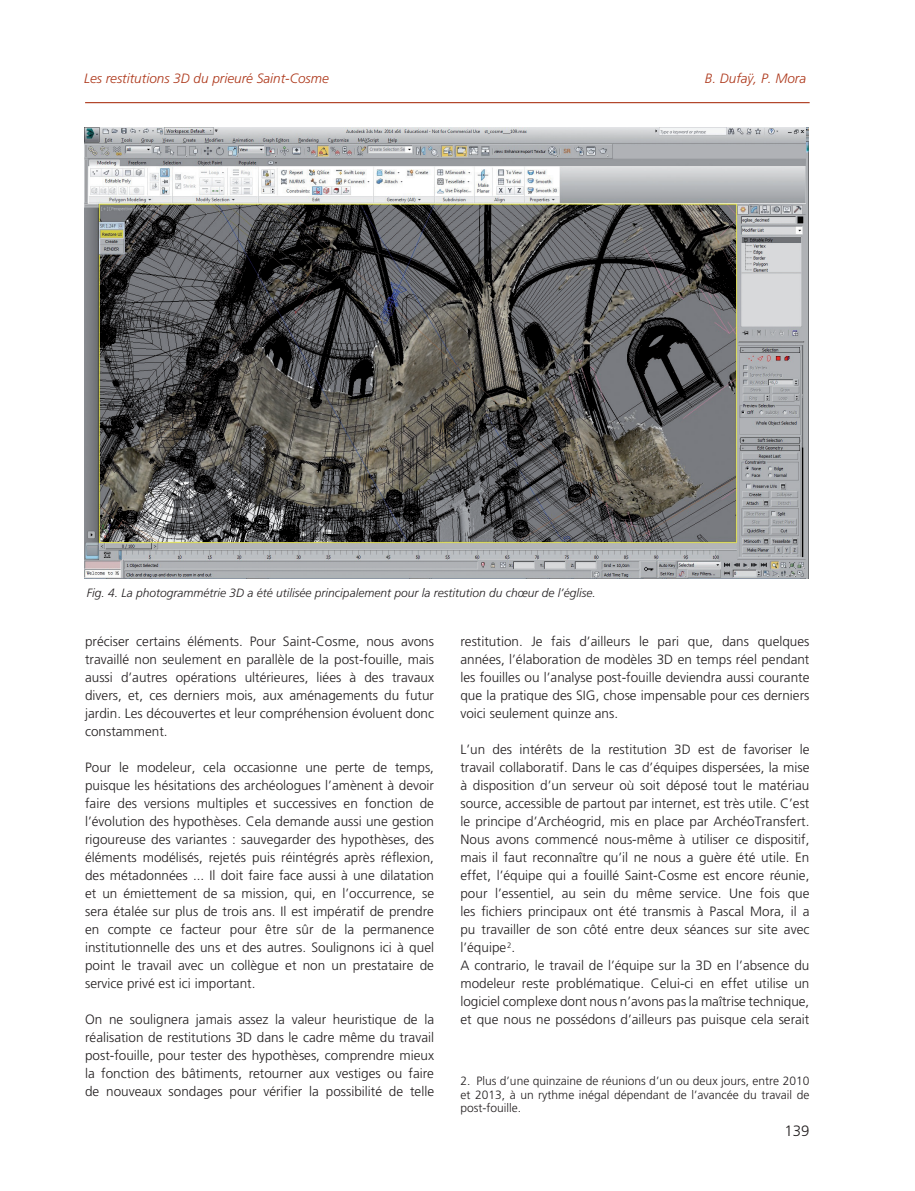
<style>
.page{position:relative;width:915px;height:1191px;background:#fff}
.page>*{position:absolute;margin:0;border:0;box-sizing:border-box;transform-origin:0 0}
.t1{font:300 15px "Frutiger";color:#231f20}
.t2{font:300 13.5px/18px "Frutiger";color:#231f20;text-align:justify}
.t3{font:italic 300 13.5px "Frutiger";color:#ad371a}
.t4{font:300 12px/13.5px "Frutiger";color:#231f20;text-align:justify}
.t5{font:italic 300 12px "Frutiger";color:#231f20}
</style>
<div class="page">
<hr style="left:85px;top:102px;width:724px;height:1px;background:#ad371a">
<img style="left:84px;top:128px;width:724px;height:450px">
<p class="t3" style="left:84px;top:70px;width:246px">Les restitutions 3D du prieuré Saint-Cosme</p>
<p class="t3" style="left:704px;top:70px;width:103px">B. Dufaÿ, P. Mora</p>
<p class="t5" style="left:87px;top:586px;width:510px">Fig. 4. La photogrammétrie 3D a été utilisée principalement pour la restitution du chœur de l’église.</p>
<p class="t2" style="left:85px;top:632px;width:350px">préciser certains éléments. Pour Saint-Cosme, nous avons travaillé non seulement en parallèle de la post-fouille, mais aussi d’autres opérations ultérieures, liées à des travaux divers, et, ces derniers mois, aux aménagements du futur jardin. Les découvertes et leur compréhension évoluent donc constamment.</p>
<p class="t2" style="left:85px;top:758px;width:350px">Pour le modeleur, cela occasionne une perte de temps, puisque les hésitations des archéologues l’amènent à devoir faire des versions multiples et successives en fonction de l’évolution des hypothèses. Cela demande aussi une gestion rigoureuse des variantes : sauvegarder des hypothèses, des éléments modélisés, rejetés puis réintégrés après réflexion, des métadonnées ... Il doit faire face aussi à une dilatation et un émiettement de sa mission, qui, en l’occurrence, se sera étalée sur plus de trois ans. Il est impératif de prendre en compte ce facteur pour être sûr de la permanence institutionnelle des uns et des autres. Soulignons ici à quel point le travail avec un collègue et non un prestataire de service privé est ici important.</p>
<p class="t2" style="left:85px;top:1010px;width:350px">On ne soulignera jamais assez la valeur heuristique de la réalisation de restitutions 3D dans le cadre même du travail post-fouille, pour tester des hypothèses, comprendre mieux la fonction des bâtiments, retourner aux vestiges ou faire de nouveaux sondages pour vérifier la possibilité de telle</p>
<p class="t2" style="left:460px;top:632px;width:350px">restitution. Je fais d’ailleurs le pari que, dans quelques années, l’élaboration de modèles 3D en temps réel pendant les fouilles ou l’analyse post-fouille deviendra aussi courante que la pratique des SIG, chose impensable pour ces derniers voici seulement quinze ans.</p>
<p class="t2" style="left:460px;top:740px;width:350px;text-align:left">L’un des intérêts de la restitution 3D est de favoriser le travail collaboratif. Dans le cas d’équipes dispersées, la mise à disposition d’un serveur où soit déposé tout le matériau source, accessible de partout par internet, est très utile. C’est le principe d’Archéogrid, mis en place par ArchéoTransfert.<br>Nous avons commencé nous-même à utiliser ce dispositif, mais il faut reconnaître qu’il ne nous a guère été utile. En effet, l’équipe qui a fouillé Saint-Cosme est encore réunie, pour l’essentiel, au sein du même service. Une fois que les fichiers principaux ont été transmis à Pascal Mora, il a pu travailler de son côté entre deux séances sur site avec l’équipe<sup>2</sup>.<br>A contrario, le travail de l’équipe sur la 3D en l’absence du modeleur reste problématique. Celui-ci en effet utilise un logiciel complexe dont nous n’avons pas la maîtrise technique, et que nous ne possédons d’ailleurs pas puisque cela serait</p>
<p class="t4" style="left:460px;top:1074px;width:350px">2. Plus d’une quinzaine de réunions d’un ou deux jours, entre 2010 et 2013, à un rythme inégal dépendant de l’avancée du travail de post-fouille.</p>
<p class="t1" style="left:784px;top:1122px;width:27px">139</p>
</div>
